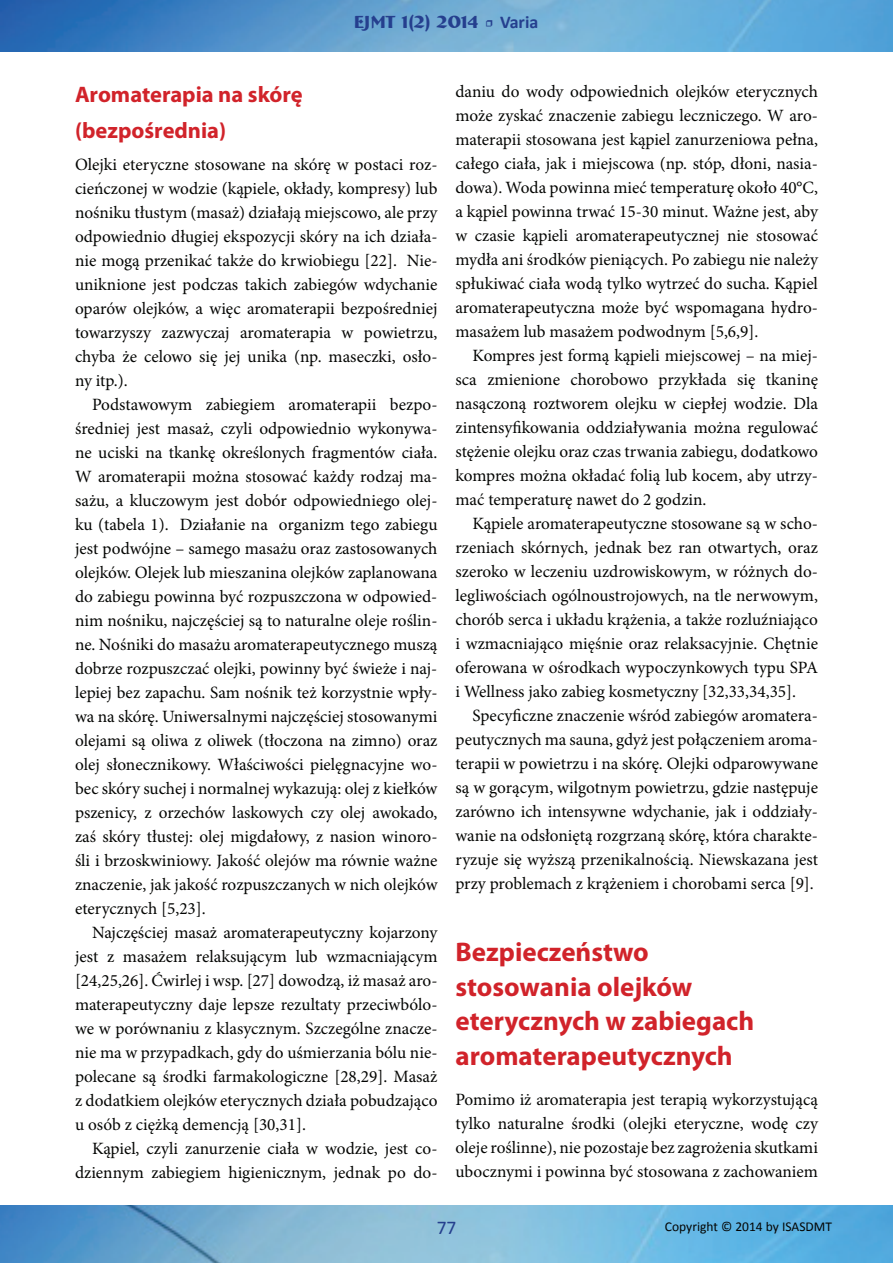
<style>
.page{position:relative;width:893px;height:1263px;background:#fff}
.page>*{position:absolute;margin:0;border:0;box-sizing:border-box;transform-origin:0 0}
.t1{font:700 27px/34.5px "Myriad Pro";color:#d1232a}
.t2{font:700 22.5px/36px "Myriad Pro";color:#d1232a}
.t3{font:19.5px "Calibri";color:#253f8e}
.t4{font:700 18px "Bremen BT";color:#253f8e}
.t5{font:17.25px/24px "Minion Pro";color:#040503;text-align:justify}
.t6{font:13.5px "Calibri";color:#040503}
.s1{font-family:"Minion Pro";font-weight:400}
.s2{font-family:"Calibri"}
</style>
<div class="page">
<img style="left:0;top:0;width:893px;height:52px">
<img style="left:0;top:1205px;width:893px;height:58px">
<p class="t4" style="left:354px;top:11px;width:186px">EJMT 1(2) 2014 <span class="s1">•</span> <span class="s2">Varia</span></p>
<h2 class="t2" style="left:75px;top:75px;width:229px">Aromaterapia na skórę (bezpośrednia)</h2>
<p class="t5" style="left:75px;top:153px;width:364px">Olejki eteryczne stosowane na skórę w postaci roz&shy;cieńczonej w wodzie (kąpiele, okłady, kompresy) lub nośniku tłustym (masaż) działają miejscowo, ale przy odpowiednio długiej ekspozycji skóry na ich działa&shy;nie mogą przenikać także do krwiobiegu [22]. Nie&shy;uniknione jest podczas takich zabiegów wdychanie oparów olejków, a więc aromaterapii bezpośredniej towarzyszy zazwyczaj aromaterapia w powietrzu, chyba że celowo się jej unika (np. maseczki, osło&shy;ny itp.).</p>
<p class="t5" style="left:75px;top:393px;width:364px;text-indent:17px">Podstawowym zabiegiem aromaterapii bezpo&shy;średniej jest masaż, czyli odpowiednio wykonywa&shy;ne uciski na tkankę określonych fragmentów ciała.<br>W aromaterapii można stosować każdy rodzaj ma&shy;sażu, a kluczowym jest dobór odpowiedniego olej&shy;ku (tabela 1). Działanie na organizm tego zabiegu jest podwójne – samego masażu oraz zastosowanych olejków. Olejek lub mieszanina olejków zaplanowana do zabiegu powinna być rozpuszczona w odpowied&shy;nim nośniku, najczęściej są to naturalne oleje roślin&shy;ne. Nośniki do masażu aromaterapeutycznego muszą dobrze rozpuszczać olejki, powinny być świeże i naj&shy;lepiej bez zapachu. Sam nośnik też korzystnie wpły&shy;wa na skórę. Uniwersalnymi najczęściej stosowanymi olejami są oliwa z oliwek (tłoczona na zimno) oraz olej słonecznikowy. Właściwości pielęgnacyjne wo&shy;bec skóry suchej i normalnej wykazują: olej z kiełków pszenicy, z orzechów laskowych czy olej awokado, zaś skóry tłustej: olej migdałowy, z nasion winoro&shy;śli i brzoskwiniowy. Jakość olejów ma równie ważne znaczenie, jak jakość rozpuszczanych w nich olejków eterycznych [5,23].</p>
<p class="t5" style="left:75px;top:921px;width:364px;text-indent:17px">Najczęściej masaż aromaterapeutyczny kojarzony jest z masażem relaksującym lub wzmacniającym [24,25,26]. Ćwirlej i wsp. [27] dowodzą, iż masaż aro&shy;materapeutyczny daje lepsze rezultaty przeciwbólo&shy;we w porównaniu z klasycznym. Szczególne znacze&shy;nie ma w przypadkach, gdy do uśmierzania bólu nie&shy;polecane są środki farmakologiczne [28,29]. Masaż z dodatkiem olejków eterycznych działa pobudzająco u osób z ciężką demencją [30,31].</p>
<p class="t5" style="left:75px;top:1136px;width:364px;text-align:right">Kąpiel, czyli zanurzenie ciała w wodzie, jest co&shy;dziennym zabiegiem higienicznym, jednak po do-</p>
<p class="t5" style="left:455px;top:80px;width:364px">daniu do wody odpowiednich olejków eterycznych może zyskać znaczenie zabiegu leczniczego. W aro&shy;materapii stosowana jest kąpiel zanurzeniowa pełna, całego ciała, jak i miejscowa (np. stóp, dłoni, nasia&shy;dowa). Woda powinna mieć temperaturę około 40°C, a kąpiel powinna trwać 15-30 minut. Ważne jest, aby w czasie kąpieli aromaterapeutycznej nie stosować mydła ani środków pieniących. Po zabiegu nie należy spłukiwać ciała wodą tylko wytrzeć do sucha. Kąpiel aromaterapeutyczna może być wspomagana hydro&shy;masażem lub masażem podwodnym [5,6,9].</p>
<p class="t5" style="left:455px;top:344px;width:364px;text-indent:17px">Kompres jest formą kąpieli miejscowej – na miej&shy;sca zmienione chorobowo przykłada się tkaninę nasączoną roztworem olejku w ciepłej wodzie. Dla zintensyfikowania oddziaływania można regulować stężenie olejku oraz czas trwania zabiegu, dodatkowo kompres można okładać folią lub kocem, aby utrzy&shy;mać temperaturę nawet do 2 godzin.</p>
<p class="t5" style="left:455px;top:512px;width:364px;text-indent:17px">Kąpiele aromaterapeutyczne stosowane są w scho&shy;rzeniach skórnych, jednak bez ran otwartych, oraz szeroko w leczeniu uzdrowiskowym, w różnych do&shy;legliwościach ogólnoustrojowych, na tle nerwowym, chorób serca i układu krążenia, a także rozluźniająco i wzmacniająco mięśnie oraz relaksacyjnie. Chętnie oferowana w ośrodkach wypoczynkowych typu SPA i Wellness jako zabieg kosmetyczny [32,33,34,35].</p>
<p class="t5" style="left:455px;top:704px;width:364px;text-indent:17px">Specyficzne znaczenie wśród zabiegów aromatera&shy;peutycznych ma sauna, gdyż jest połączeniem aroma&shy;terapii w powietrzu i na skórę. Olejki odparowywane są w gorącym, wilgotnym powietrzu, gdzie następuje zarówno ich intensywne wdychanie, jak i oddziały&shy;wanie na odsłoniętą rozgrzaną skórę, która charakte&shy;ryzuje się wyższą przenikalnością. Niewskazana jest przy problemach z krążeniem i chorobami serca [9].</p>
<h1 class="t1" style="left:455px;top:934px;width:300px">Bezpieczeństwo stosowania olejków eterycznych w zabiegach aromaterapeutycznych</h1>
<p class="t5" style="left:455px;top:1088px;width:364px">Pomimo iż aromaterapia jest terapią wykorzystującą tylko naturalne środki (olejki eteryczne, wodę czy oleje roślinne), nie pozostaje bez zagrożenia skutkami ubocznymi i powinna być stosowana z zachowaniem</p>
<p class="t3" style="left:437px;top:1215px;width:21px">77</p>
<p class="t6" style="left:665px;top:1218px;width:169px">Copyright © 2014 by ISASDMT</p>
</div>
